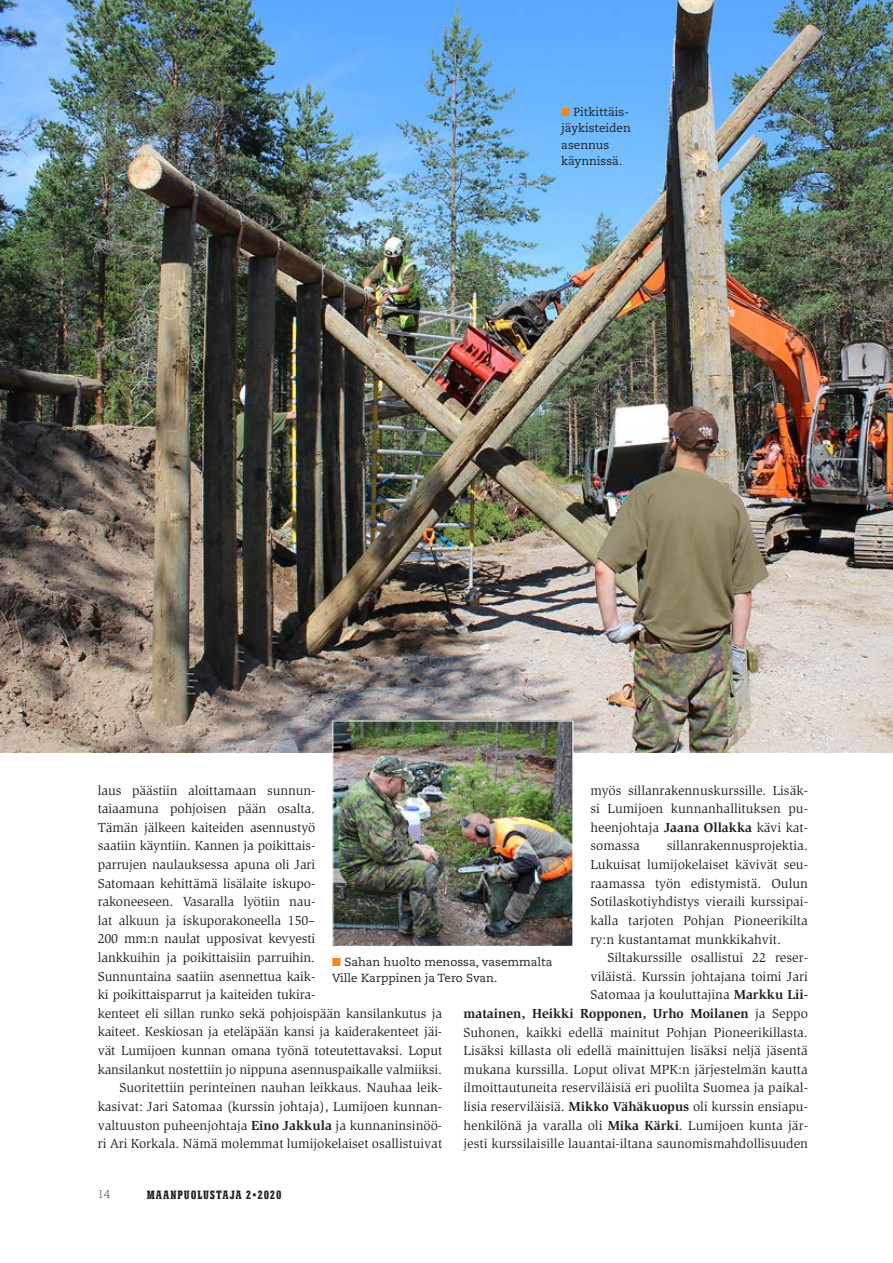
<style>
.page{position:relative;width:893px;height:1263px;background:#fff}
.page>*{position:absolute;margin:0;border:0;box-sizing:border-box;transform-origin:0 0}
.t1{font:13.5px/18.6px "Slimbach Std";color:#231f20;text-align:justify}
.t2{font:11.7px/16.5px "Caecilia LT Std";color:#231f20}
.t3{font:800 condensed 11.25px "Stymie BT";letter-spacing:.075em;color:#231f20}
.t4{font:300 11.25px "Stymie BT";color:#231f20}
.s1{color:#f58520}
.s2{font-weight:700}
</style>
<div class="page">
<img style="left:0;top:0;width:893px;height:752px">
<img style="left:334px;top:722px;width:237px;height:223px">
<div style="left:332px;top:720px;width:241px;height:227px;border:1px solid #fff"></div>
<p class="t2" style="left:561px;top:104px;width:71px"><span class="s1">■</span> Pitkittäis&shy;jäykisteiden asennus käynnissä.</p>
<p class="t1" style="left:98px;top:781px;width:219px">laus päästiin aloittamaan sunnun-</p>
<p class="t1" style="left:98px;top:799px;width:219px">taiaamuna pohjoisen pään osalta.</p>
<p class="t1" style="left:98px;top:818px;width:219px">Tämän jälkeen kaiteiden asennustyö</p>
<p class="t1" style="left:98px;top:837px;width:219px">saatiin käyntiin. Kannen ja poikittais-</p>
<p class="t1" style="left:98px;top:855px;width:219px">parrujen naulauksessa apuna oli Jari</p>
<p class="t1" style="left:98px;top:874px;width:219px">Satomaan kehittämä lisälaite iskupo-</p>
<p class="t1" style="left:98px;top:892px;width:219px">rakoneeseen. Vasaralla lyötiin nau-</p>
<p class="t1" style="left:98px;top:911px;width:219px">lat alkuun ja iskuporakoneella 150–</p>
<p class="t1" style="left:98px;top:930px;width:219px">200 mm:n naulat upposivat kevyesti</p>
<p class="t1" style="left:98px;top:948px;width:219px">lankkuihin ja poikittaisiin parruihin.</p>
<p class="t1" style="left:98px;top:967px;width:219px">Sunnuntaina saatiin asennettua kaik-</p>
<p class="t1" style="left:98px;top:985px;width:219px">ki poikittaisparrut ja kaiteiden tukira-</p>
<p class="t1" style="left:98px;top:1004px;width:346px">kenteet eli sillan runko sekä pohjoispään kansilankutus ja</p>
<p class="t1" style="left:98px;top:1023px;width:346px">kaiteet. Keskiosan ja eteläpään kansi ja kaiderakenteet jäi-</p>
<p class="t1" style="left:98px;top:1041px;width:346px">vät Lumijoen kunnan omana työnä toteutettavaksi. Loput</p>
<p class="t1" style="left:98px;top:1060px;width:346px">kansilankut nostettiin jo nippuna asennuspaikalle valmiiksi.</p>
<p class="t1" style="left:119px;top:1078px;width:324px">Suoritettiin perinteinen nauhan leikkaus. Nauhaa leik-</p>
<p class="t1" style="left:98px;top:1097px;width:346px">kasivat: Jari Satomaa (kurssin johtaja), Lumijoen kunnan-</p>
<p class="t1" style="left:98px;top:1116px;width:346px">valtuuston puheenjohtaja <span class="s2">Eino Jakkula</span> ja kunnaninsinöö-</p>
<p class="t1" style="left:98px;top:1134px;width:346px">ri Ari Korkala. Nämä molemmat lumijokelaiset osallistuivat</p>
<p class="t1" style="left:590px;top:781px;width:219px">myös sillanrakennuskurssille. Lisäk&shy;si Lumijoen kunnanhallituksen pu&shy;heenjohtaja <span class="s2">Jaana Ollakka</span> kävi kat&shy;somassa</p>
<p class="t1" style="left:590px;top:837px;width:219px;text-indent:76px">sillanrakennusprojektia.<br>Lukuisat lumijokelaiset kävivät seu&shy;raamassa työn edistymistä. Oulun Sotilaskotiyhdistys vieraili kurssipai&shy;kalla tarjoten Pohjan Pioneerikilta ry:n kustantamat munkkikahvit.</p>
<p class="t1" style="left:463px;top:948px;width:346px;text-align:right">Siltakurssille osallistui 22 reser-<br>viläistä. Kurssin johtajana toimi Jari<br>Satomaa ja kouluttajina <span class="s2">Markku Lii-<br>matainen, Heikki Ropponen, Urho Moilanen</span> ja Seppo Suhonen, kaikki edellä mainitut Pohjan Pioneerikillasta.<br>Lisäksi killasta oli edellä mainittujen lisäksi neljä jäsentä mukana kurssilla. Loput olivat MPK:n järjestelmän kautta ilmoittautuneita reserviläisiä eri puolilta Suomea ja paikal&shy;lisia reserviläisiä. <span class="s2">Mikko Vähäkuopus</span> oli kurssin ensiapu&shy;henkilönä ja varalla oli <span class="s2">Mika Kärki</span>. Lumijoen kunta jär&shy;jesti kurssilaisille lauantai-iltana saunomismahdollisuuden</p>
<p class="t2" style="left:332px;top:954px;width:222px"><span class="s1">■</span> Sahan huolto menossa, vasemmalta<br>Ville Karppinen ja Tero Svan.</p>
<p class="t4" style="left:98px;top:1187px;width:14px">14</p>
<p class="t3" style="left:147px;top:1187px;width:136px">MAANPUOLUSTAJA 2•2020</p>
</div>
